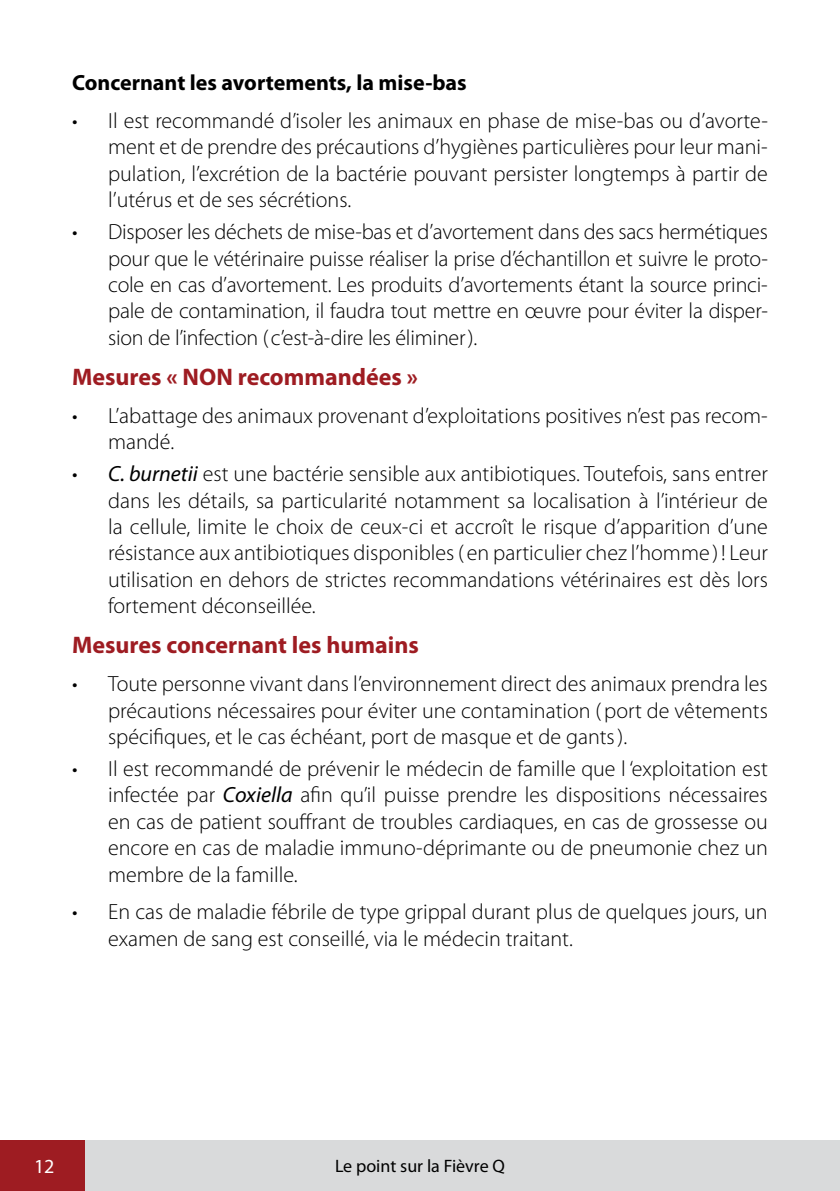
<style>
.page{position:relative;width:840px;height:1191px;background:#fff}
.page>*{position:absolute;margin:0;border:0;box-sizing:border-box;transform-origin:0 0}
.t1{font:700 24px "Myriad Pro";color:#9e1c22}
.t2{font:300 22px/26.4px "Myriad Pro";color:#000;text-align:justify}
.t3{font:700 22px "Myriad Pro";color:#000}
.t4{font:20px "Myriad Pro";color:#fff}
.t5{font:18px "Myriad Pro";color:#000}
.s1{font-weight:400;font-style:italic}
</style>
<div class="page">
<div style="left:0;top:1140px;width:839px;height:51px;background:#d9dadb"></div>
<div style="left:0;top:1140px;width:85px;height:51px;background:#9e1c22"></div>
<p class="t3" style="left:72px;top:68px;width:396px">Concernant les avortements, la mise-bas</p>
<p class="t2" style="left:108px;top:107px;width:661px;text-indent:-36px">• Il est recommandé d’isoler les animaux en phase de mise-bas ou d’avorte&shy;ment et de prendre des précautions d’hygiènes particulières pour leur mani&shy;pulation, l’excrétion de la bactérie pouvant persister longtemps à partir de l’utérus et de ses sécrétions.</p>
<p class="t2" style="left:108px;top:218px;width:661px;text-indent:-36px">• Disposer les déchets de mise-bas et d’avortement dans des sacs hermétiques pour que le vétérinaire puisse réaliser la prise d’échantillon et suivre le proto&shy;cole en cas d’avortement. Les produits d’avortements étant la source princi&shy;pale de contamination, il faudra tout mettre en œuvre pour éviter la disper&shy;sion de l’infection (c’est-à-dire les éliminer).</p>
<p class="t1" style="left:72px;top:361px;width:347px">Mesures « NON recommandées »</p>
<p class="t2" style="left:108px;top:402px;width:661px;text-indent:-36px">• L’abattage des animaux provenant d’exploitations positives n’est pas recom&shy;mandé.</p>
<p class="t2" style="left:108px;top:460px;width:661px;text-indent:-36px">• <span class="s1">C. burnetii</span> est une bactérie sensible aux antibiotiques. Toutefois, sans entrer dans les détails, sa particularité notamment sa localisation à l’intérieur de la cellule, limite le choix de ceux-ci et accroît le risque d’apparition d’une résistance aux antibiotiques disponibles ( en particulier chez l’homme )! Leur utilisation en dehors de strictes recommandations vétérinaires est dès lors fortement déconseillée.</p>
<p class="t1" style="left:72px;top:629px;width:348px">Mesures concernant les humains</p>
<p class="t2" style="left:108px;top:670px;width:661px;text-indent:-36px">• Toute personne vivant dans l’environnement direct des animaux prendra les précautions nécessaires pour éviter une contamination (port de vêtements spécifiques, et le cas échéant, port de masque et de gants).</p>
<p class="t2" style="left:108px;top:755px;width:661px;text-indent:-36px">• Il est recommandé de prévenir le médecin de famille que l ‘exploitation est infectée par <span class="s1">Coxiella</span> afin qu’il puisse prendre les dispositions nécessaires en cas de patient souffrant de troubles cardiaques, en cas de grossesse ou encore en cas de maladie immuno-déprimante ou de pneumonie chez un membre de la famille.</p>
<p class="t2" style="left:108px;top:898px;width:660px;text-indent:-36px">• En cas de maladie fébrile de type grippal durant plus de quelques jours, un examen de sang est conseillé, via le médecin traitant.</p>
<p class="t4" style="left:34px;top:1153px;width:22px">12</p>
<p class="t5" style="left:335px;top:1154px;width:171px">Le point sur la Fièvre Q</p>
</div>
